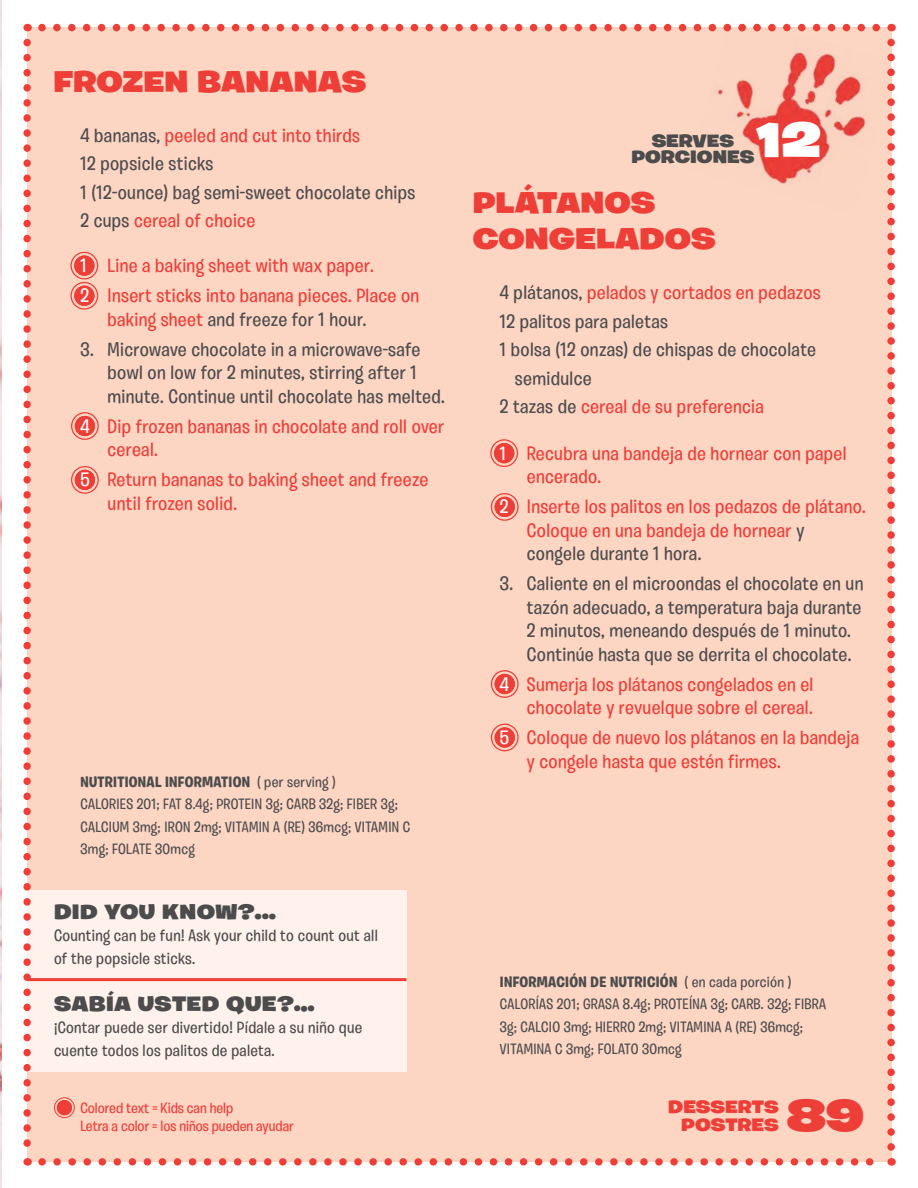
<style>
.page{position:relative;width:918px;height:1188px;background:#fff}
.page>*{position:absolute;margin:0;border:0;box-sizing:border-box;transform-origin:0 0}
.t1{font:900 49.5px "Burbank Big Wide";color:#fff}
.t2{font:900 45px "Burbank Big Wide";color:#ee3e38}
.t3{font:900 30px/36px "Burbank Big Wide";color:#ee3e38}
.t4{font:900 21px "Burbank Big Wide";letter-spacing:.02em;color:#4c4c4d}
.t5{font:500 19.5px/23.4px "Burbank Big";letter-spacing:.02em;color:#ee3e38}
.t6{font:500 19.5px/23.4px "Burbank Big";letter-spacing:.02em;color:#4c4c4d}
.t7{font:900 18px/16.5px "Burbank Big Wide";color:#4c4c4d;text-align:center}
.t8{font:900 18px/18px "Burbank Big Wide";color:#ee3e38;text-align:right}
.t9{font:500 16.5px/22.5px "Burbank Big";letter-spacing:.02em;color:#4c4c4d}
.t10{font:500 15px/22.5px "Burbank Big";letter-spacing:.02em;color:#4c4c4d}
.t11{font:500 15px/18px "Burbank Big";color:#ee3e38}
.s1{color:#ee3e38}
.s2{color:#fff}
.s3{font-weight:700}
.s4{color:#4c4c4d}
</style>
<div class="page">
<div style="left:27px;top:28px;width:864px;height:1134px;background:#fdd5c3"></div>
<div style="left:27px;top:890px;width:379px;height:181px;background:#fff2ec"></div>
<svg style="left:42px;top:1158px;width:832px;height:8px"></svg>
<svg style="left:887px;top:85px;width:8px;height:1066px"></svg>
<svg style="left:38px;top:24px;width:688px;height:7px"></svg>
<svg style="left:23px;top:43px;width:8px;height:1123px"></svg>
<img style="left:741px;top:23px;width:155px;height:52px">
<img style="left:689px;top:28px;width:202px;height:187px">
<img style="left:887px;top:59px;width:7px;height:30px">
<img style="left:726px;top:24px;width:50px;height:7px">
<hr style="left:27px;top:978px;width:379px;height:3px;background:#ee3e38">
<img style="left:0;top:0;width:1px;height:1188px">
<div style="left:74px;top:255px;width:20px;height:21px;background:#ee3e38;border-radius:50%"></div>
<div style="left:70px;top:252px;width:28px;height:27px;border:1px solid #ee3e38;border-radius:50%"></div>
<div style="left:74px;top:255px;width:20px;height:21px;border:4px solid #ee3e38;border-radius:50%"></div>
<div style="left:494px;top:443px;width:20px;height:20px;background:#ee3e38;border-radius:50%"></div>
<div style="left:490px;top:439px;width:28px;height:28px;border:1px solid #ee3e38;border-radius:50%"></div>
<div style="left:494px;top:443px;width:20px;height:20px;border:4px solid #ee3e38;border-radius:50%"></div>
<div style="left:495px;top:497px;width:20px;height:20px;background:#ee3e38;border-radius:50%"></div>
<div style="left:491px;top:493px;width:28px;height:28px;border:1px solid #ee3e38;border-radius:50%"></div>
<div style="left:495px;top:497px;width:20px;height:20px;border:4px solid #ee3e38;border-radius:50%"></div>
<div style="left:495px;top:674px;width:20px;height:20px;background:#ee3e38;border-radius:50%"></div>
<div style="left:491px;top:670px;width:28px;height:28px;border:1px solid #ee3e38;border-radius:50%"></div>
<div style="left:495px;top:674px;width:20px;height:20px;border:4px solid #ee3e38;border-radius:50%"></div>
<div style="left:495px;top:727px;width:20px;height:21px;background:#ee3e38;border-radius:50%"></div>
<div style="left:491px;top:724px;width:28px;height:27px;border:1px solid #ee3e38;border-radius:50%"></div>
<div style="left:495px;top:727px;width:20px;height:21px;border:4px solid #ee3e38;border-radius:50%"></div>
<div style="left:74px;top:286px;width:20px;height:20px;background:#ee3e38;border-radius:50%"></div>
<div style="left:70px;top:282px;width:28px;height:28px;border:1px solid #ee3e38;border-radius:50%"></div>
<div style="left:74px;top:286px;width:20px;height:20px;border:4px solid #ee3e38;border-radius:50%"></div>
<div style="left:75px;top:416px;width:20px;height:20px;background:#ee3e38;border-radius:50%"></div>
<div style="left:71px;top:412px;width:28px;height:28px;border:1px solid #ee3e38;border-radius:50%"></div>
<div style="left:75px;top:416px;width:20px;height:20px;border:4px solid #ee3e38;border-radius:50%"></div>
<div style="left:75px;top:470px;width:20px;height:20px;background:#ee3e38;border-radius:50%"></div>
<div style="left:71px;top:466px;width:28px;height:28px;border:1px solid #ee3e38;border-radius:50%"></div>
<div style="left:75px;top:470px;width:20px;height:20px;border:4px solid #ee3e38;border-radius:50%"></div>
<div style="left:57px;top:1100px;width:15px;height:15px;background:#ee3e38;border-radius:50%"></div>
<div style="left:54px;top:1097px;width:21px;height:21px;border:1px solid #ee3e38;border-radius:50%"></div>
<div style="left:57px;top:1100px;width:15px;height:15px;border:3px solid #ee3e38;border-radius:50%"></div>
<h3 class="t3" style="left:54px;top:63px;width:314px">FROZEN BANANAS</h3>
<p class="t6" style="left:81px;top:123px;width:336px;line-height:28.5px">4 bananas, <span class="s1">peeled and cut into thirds<br></span>12 popsicle sticks<br>1 (12-ounce) bag semi-sweet chocolate chips<br>2 cups <span class="s1">cereal of choice</span></p>
<p class="t5" style="left:81px;top:253px;width:340px;line-height:30.2px"><span class="s2">1</span> Line a baking sheet with wax paper.<br><span class="s2">2</span> Insert sticks into banana pieces. Place on</p>
<p class="t6" style="left:108px;top:310px;width:261px"><span class="s1">baking sheet</span> and freeze for 1 hour.</p>
<p class="t6" style="left:108px;top:340px;width:339px;text-indent:-27px">3. Microwave chocolate in a microwave-safe bowl on low for 2 minutes, stirring after 1 minute. Continue until chocolate has melted.</p>
<p class="t5" style="left:108px;top:417px;width:338px;text-indent:-27px"><span class="s2">4</span> Dip frozen bananas in chocolate and roll over cereal.</p>
<p class="t5" style="left:108px;top:471px;width:322px;text-indent:-27px"><span class="s2">5</span> Return bananas to baking sheet and freeze until frozen solid.</p>
<p class="t10" style="left:81px;top:772px;width:331px"><span class="s3">NUTRITIONAL INFORMATION</span> ( per serving )<br>CALORIES 201; FAT 8.4g; PROTEIN 3g; CARB 32g; FIBER 3g; CALCIUM 3mg; IRON 2mg; VITAMIN A (RE) 36mcg; VITAMIN C 3mg; FOLATE 30mcg</p>
<p class="t4" style="left:54px;top:899px;width:223px">DID YOU KNOW?...</p>
<p class="t9" style="left:54px;top:926px;width:325px">Counting can be fun! Ask your child to count out all of the popsicle sticks.</p>
<p class="t4" style="left:54px;top:991px;width:262px">SABÍA USTED QUE?…</p>
<p class="t9" style="left:54px;top:1018px;width:310px">¡Contar puede ser divertido! Pídale a su niño que cuente todos los palitos de paleta.</p>
<h1 class="t1" style="left:756px;top:111px;width:66px">12</h1>
<p class="t7" style="left:631px;top:132px;width:125px">SERVES<br>PORCIONES</p>
<h3 class="t3" style="left:473px;top:185px;width:244px">PLÁTANOS<br>CONGELADOS</h3>
<p class="t5" style="left:500px;top:283px;width:322px"><span class="s4">4 plátanos,</span> pelados y cortados en pedazos</p>
<p class="t6" style="left:500px;top:312px;width:170px">12 palitos para paletas</p>
<p class="t6" style="left:500px;top:340px;width:318px">1 bolsa (12 onzas) de chispas de chocolate</p>
<p class="t6" style="left:515px;top:369px;width:78px">semidulce</p>
<p class="t5" style="left:500px;top:397px;width:265px"><span class="s4">2 tazas de</span> cereal de su preferencia</p>
<p class="t5" style="left:527px;top:444px;width:321px;text-indent:-27px"><span class="s2">1</span> Recubra una bandeja de hornear con papel encerado.</p>
<p class="t5" style="left:527px;top:498px;width:340px;text-indent:-27px"><span class="s2">2</span> Inserte los palitos en los pedazos de plátano.<br>Coloque en una bandeja de hornear <span class="s4">y congele durante 1 hora.</span></p>
<p class="t6" style="left:527px;top:575px;width:338px;text-indent:-27px">3. Caliente en el microondas el chocolate en un tazón adecuado, a temperatura baja durante 2 minutos, meneando después de 1 minuto.<br>Continúe hasta que se derrita el chocolate.</p>
<p class="t5" style="left:500px;top:675px;width:315px;text-align:right"><span class="s2">4</span> Sumerja los plátanos congelados en el chocolate y revuelque sobre el cereal.</p>
<p class="t5" style="left:527px;top:728px;width:334px;text-indent:-27px"><span class="s2">5</span> Coloque de nuevo los plátanos en la bandeja y congele hasta que estén firmes.</p>
<p class="t10" style="left:500px;top:972px;width:328px"><span class="s3">INFORMACIÓN DE NUTRICIÓN</span> ( en cada porción )<br>CALORÍAS 201; GRASA 8.4g; PROTEÍNA 3g; CARB. 32g; FIBRA 3g; CALCIO 3mg; HIERRO 2mg; VITAMINA A (RE) 36mcg; VITAMINA C 3mg; FOLATO 30mcg</p>
<p class="t11" style="left:80px;top:1101px;width:215px">Colored text = Kids can help<br>Letra a color = los niños pueden ayudar</p>
<h2 class="t2" style="left:787px;top:1089px;width:79px">89</h2>
<p class="t8" style="left:668px;top:1098px;width:112px">DESSERTS<br>POSTRES</p>
</div>
